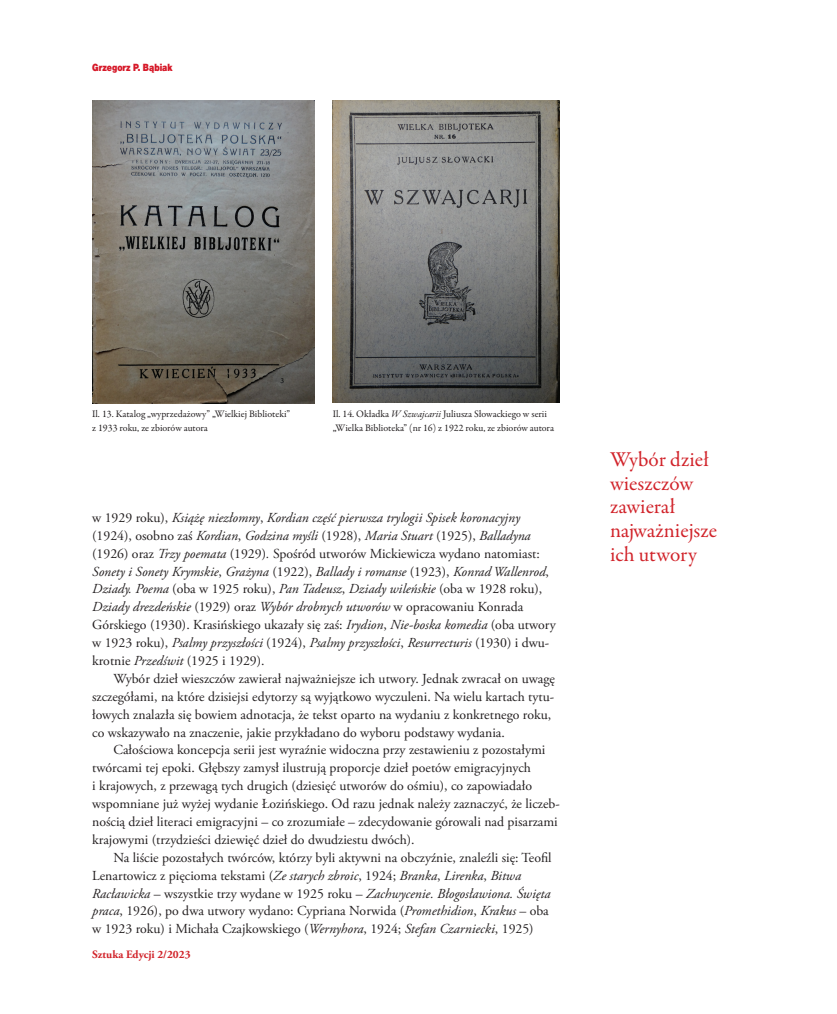
<style>
.page{position:relative;width:837px;height:1014px;background:#fff}
.page>*{position:absolute;margin:0;border:0;box-sizing:border-box;transform-origin:0 0}
.t1{font:21.25px/23.8px "Garamond Premr Pro";color:#d1232a}
.t2{font:13.75px/17.9px "Adobe Garamond Pro";color:#231f20}
.t3{font:italic 13.75px/17.9px "Adobe Garamond Pro";color:#231f20}
.t4{font:700 11.25px "Adobe Garamond Pro";color:#d1232a}
.t5{font:10px/13.8px "Garamond Premr Pro";color:#231f20}
.t6{font:10px "Switzer C Cnd EFN Black";color:#d61828}
.s1{font-style:italic}
.s2{font-style:normal}
</style>
<div class="page">
<img style="left:92px;top:100px;width:223px;height:303px">
<img style="left:332px;top:100px;width:227px;height:303px">
<p class="t6" style="left:92px;top:61px;width:82px">Grzegorz P. Bąbiak</p>
<p class="t5" style="left:92px;top:407px;width:199px">Il. 13. Katalog „wyprzedażowy” „Wielkiej Biblioteki” z 1933 roku, ze zbiorów autora</p>
<p class="t5" style="left:332px;top:407px;width:223px">Il. 14. Okładka <span class="s1">W Szwajcarii</span> Juliusza Słowackiego w serii „Wielka Biblioteka” (nr 16) z 1922 roku, ze zbiorów autora</p>
<p class="t3" style="left:92px;top:509px;width:465px"><span class="s2">w 1929 roku),</span> Książę niezłomny<span class="s2">,</span> Kordian część pierwsza trylogii Spisek koronacyjny <span class="s2">(1924), osobno zaś</span> Kordian<span class="s2">,</span> Godzina myśli <span class="s2">(1928),</span> Maria Stuart <span class="s2">(1925),</span> Balladyna <span class="s2">(1926) oraz</span> Trzy poemata <span class="s2">(1929)</span>. <span class="s2">Spośród utworów Mickiewicza wydano natomiast:<br></span>Sonety i Sonety Krymskie<span class="s2">,</span> Grażyna <span class="s2">(1922),</span> Ballady i romanse <span class="s2">(1923),</span> Konrad Wallenrod<span class="s2">, </span>Dziady. Poema <span class="s2">(oba w 1925 roku),</span> Pan Tadeusz<span class="s2">,</span> Dziady wileńskie <span class="s2">(oba w 1928 roku), </span>Dziady drezdeńskie <span class="s2">(1929) oraz</span> Wybór drobnych utworów <span class="s2">w opracowaniu Konrada Górskiego (1930). Krasińskiego ukazały się zaś:</span> Irydion<span class="s2">,</span> Nie-boska komedia <span class="s2">(oba utwory w 1923 roku),</span> Psalmy przyszłości <span class="s2">(1924),</span> Psalmy przyszłości<span class="s2">,</span> Resurrecturis <span class="s2">(1930) i dwu&shy;krotnie</span> Przedświt <span class="s2">(1925 i 1929).</span></p>
<p class="t2" style="left:92px;top:670px;width:464px;text-indent:21px">Wybór dzieł wieszczów zawierał najważniejsze ich utwory. Jednak zwracał on uwagę szczegółami, na które dzisiejsi edytorzy są wyjątkowo wyczuleni. Na wielu kartach tytu&shy;łowych znalazła się bowiem adnotacja, że tekst oparto na wydaniu z konkretnego roku, co wskazywało na znaczenie, jakie przykładano do wyboru podstawy wydania.</p>
<p class="t2" style="left:92px;top:741px;width:469px;text-indent:21px">Całościowa koncepcja serii jest wyraźnie widoczna przy zestawieniu z pozostałymi twórcami tej epoki. Głębszy zamysł ilustrują proporcje dzieł poetów emigracyjnych<br>i krajowych, z przewagą tych drugich (dziesięć utworów do ośmiu), co zapowiadało wspomniane już wyżej wydanie Łozińskiego. Od razu jednak należy zaznaczyć, że liczeb&shy;nością dzieł literaci emigracyjni – co zrozumiałe – zdecydowanie górowali nad pisarzami krajowymi (trzydzieści dziewięć dzieł do dwudziestu dwóch).</p>
<p class="t2" style="left:92px;top:848px;width:461px;text-indent:21px">Na liście pozostałych twórców, którzy byli aktywni na obczyźnie, znaleźli się: Teofil Lenartowicz z pięcioma tekstami (<span class="s1">Ze starych zbroic</span>, 1924; <span class="s1">Branka</span>, <span class="s1">Lirenka</span>, <span class="s1">Bitwa Racławicka</span> – wszystkie trzy wydane w 1925 roku – <span class="s1">Zachwycenie. Błogosławiona. Święta praca</span>, 1926), po dwa utwory wydano: Cypriana Norwida (<span class="s1">Promethidion</span>, <span class="s1">Krakus</span> – oba w 1923 roku) i Michała Czajkowskiego (<span class="s1">Wernyhora</span>, 1924; <span class="s1">Stefan Czarniecki</span>, 1925)</p>
<p class="t4" style="left:92px;top:948px;width:100px">Sztuka Edycji 2/2023</p>
<h1 class="t1" style="left:609px;top:447px;width:108px">Wybór dzieł wieszczów zawierał najważniejsze ich utwory</h1>
</div>
